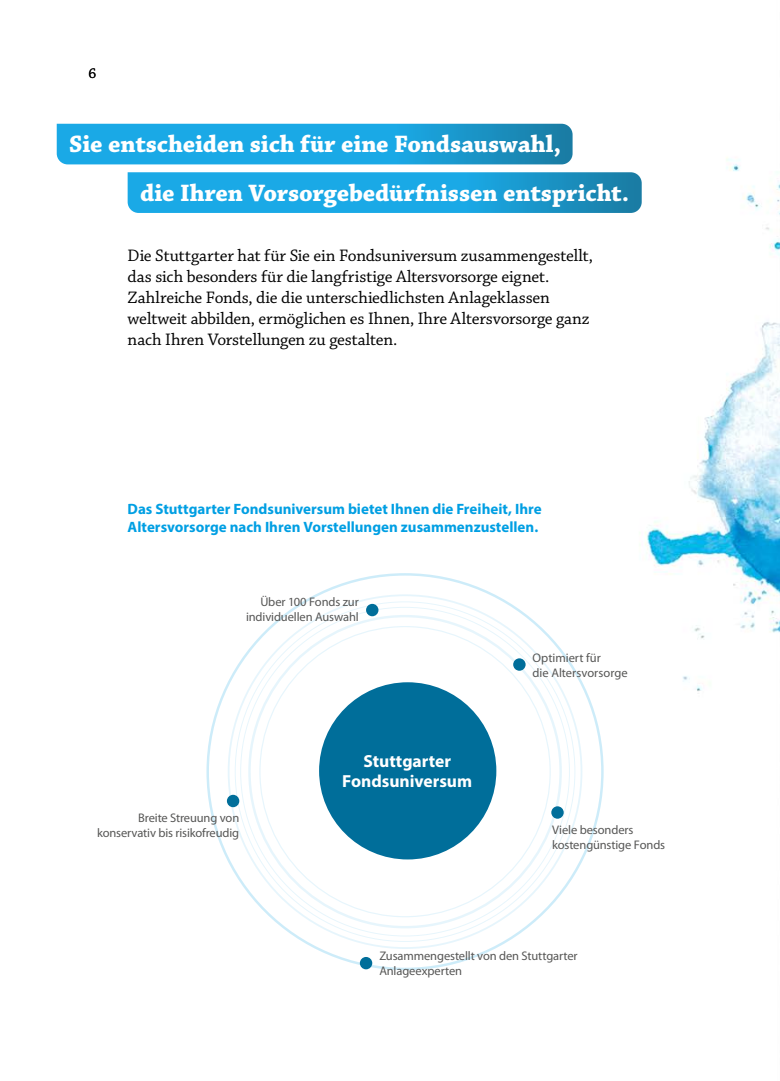
<style>
.page{position:relative;width:780px;height:1081px;background:#fff}
.page>*{position:absolute;margin:0;border:0;box-sizing:border-box;transform-origin:0 0}
.t1{font:700 25px/48.5px "Chaparral Pro";letter-spacing:-.005em;color:#fff}
.t2{font:17.5px/21px "Chaparral Pro";letter-spacing:-.01em;color:#000}
.t3{font:700 17.5px/20px "Myriad Pro";color:#fff;text-align:center}
.t4{font:700 15px/17.8px "Myriad Pro";color:#009fe3}
.t5{font:15px "Chaparral Pro";color:#000}
.t6{font:12.5px/15px "Myriad Pro";letter-spacing:-.01em;color:#575756}
</style>
<div class="page">
<img style="left:437px;top:123px;width:343px;height:845px">
<svg style="left:57px;top:124px;width:515px;height:40px;background:#1aa1da"></svg>
<svg style="left:128px;top:172px;width:513px;height:41px;background:#1ca2da"></svg>
<div style="left:366px;top:604px;width:12px;height:12px;background:#006e9a;border-radius:50%"></div>
<div style="left:227px;top:795px;width:12px;height:12px;background:#006e9a;border-radius:50%"></div>
<div style="left:513px;top:658px;width:12px;height:13px;background:#006e9a;border-radius:50%"></div>
<div style="left:551px;top:806px;width:12px;height:13px;background:#006e9a;border-radius:50%"></div>
<div style="left:360px;top:957px;width:12px;height:12px;background:#006e9a;border-radius:50%"></div>
<div style="left:319px;top:682px;width:177px;height:177px;background:#006e9a;border-radius:50%"></div>
<p class="t5" style="left:89px;top:65px;width:9px">6</p>
<h1 class="t1" style="left:140px;top:121px;width:490px;text-indent:-71px">Sie entscheiden sich für eine Fondsauswahl,<br>die Ihren Vorsorgebedürfnissen entspricht.</h1>
<p class="t2" style="left:128px;top:245px;width:467px">Die Stuttgarter hat für Sie ein Fondsuniversum zusammengestellt, das sich besonders für die langfristige Altersvorsorge eignet.<br>Zahlreiche Fonds, die die unterschiedlichsten Anlageklassen weltweit abbilden, ermöglichen es Ihnen, Ihre Altersvorsorge ganz nach Ihren Vorstellungen zu gestalten.</p>
<p class="t4" style="left:128px;top:499px;width:415px">Das Stuttgarter Fondsuniversum bietet Ihnen die Freiheit, Ihre<br>Altersvorsorge nach Ihren Vorstellungen zusammenzustellen.</p>
<p class="t6" style="left:246px;top:594px;width:114px;text-align:right">Über 100 Fonds zur individuellen Auswahl</p>
<p class="t3" style="left:342px;top:751px;width:131px">Stuttgarter<br>Fondsuniversum</p>
<p class="t6" style="left:532px;top:650px;width:97px">Optimiert für<br>die Altersvorsorge</p>
<p class="t6" style="left:97px;top:810px;width:144px;text-align:right">Breite Streuung von konservativ bis risikofreudig</p>
<p class="t6" style="left:552px;top:822px;width:114px">Viele besonders kostengünstige Fonds</p>
<p class="t6" style="left:379px;top:948px;width:200px">Zusammengestellt von den Stuttgarter<br>Anlageexperten</p>
</div>
